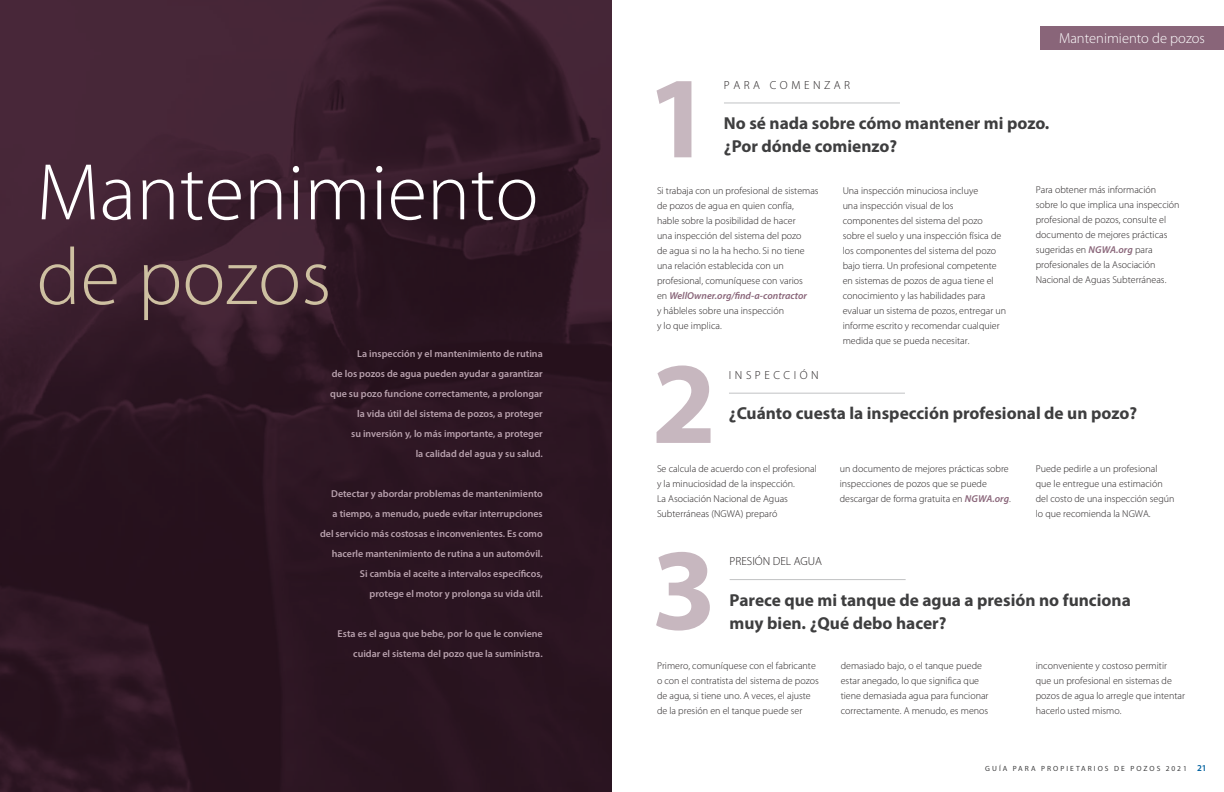
<style>
.page{position:relative;width:1224px;height:792px;background:#fff}
.page>*{position:absolute;margin:0;border:0;box-sizing:border-box;transform-origin:0 0}
.t1{font:700 117.1px "Myriad Pro";color:#c7b7bf}
.t2{font:300 81px/84.7px "Myriad Pro";color:#fff}
.t3{font:700 17.3px/23px "Myriad Pro";color:#3e3e3f}
.t4{font:300 14.5px "Myriad Pro";color:#fff}
.t5{font:300 11.7px "Myriad Pro";letter-spacing:.3em;color:#231f20}
.t6{font:300 11.7px "Myriad Pro";color:#231f20}
.t7{font:300 10px/15px "Myriad Pro";color:#231f20}
.t8{font:600 10px/20px "Myriad Pro";color:#b8a1ad;text-align:right}
.t9{font:7.5px "Myriad Pro";letter-spacing:.27em;color:#3e3e3f}
.s1{color:#cec0a1}
.s2{font-weight:600;font-style:italic;color:#896579}
.s3{font-weight:600;font-size:9px;color:#01619f}
</style>
<div class="page">
<img style="left:0;top:0;width:612px;height:792px">
<hr style="left:724px;top:103px;width:176px;height:1px;background:#c1c2c4">
<hr style="left:729px;top:393px;width:176px;height:1px;background:#c1c2c4">
<hr style="left:730px;top:579px;width:176px;height:1px;background:#c1c2c4">
<div style="left:1040px;top:27px;width:184px;height:23px;background:#896579"></div>
<p class="t2" style="left:37px;top:149px;width:503px">Mantenimiento <span class="s1">de pozos</span></p>
<p class="t8" style="left:330px;top:343px;width:214px">La inspección y el mantenimiento de rutina<br>de los pozos de agua pueden ayudar a garantizar que su pozo funcione correctamente, a prolongar la vida útil del sistema de pozos, a proteger<br>su inversión y, lo más importante, a proteger<br>la calidad del agua y su salud.</p>
<p class="t8" style="left:320px;top:483px;width:224px">Detectar y abordar problemas de mantenimiento<br>a tiempo, a menudo, puede evitar interrupciones del servicio más costosas e inconvenientes. Es como hacerle mantenimiento de rutina a un automóvil.<br>Si cambia el aceite a intervalos específicos,<br>protege el motor y prolonga su vida útil.</p>
<p class="t8" style="left:338px;top:623px;width:207px">Esta es el agua que bebe, por lo que le conviene cuidar el sistema del pozo que la suministra.</p>
<p class="t1" style="left:647px;top:42px;width:67px">1</p>
<p class="t4" style="left:1059px;top:29px;width:147px">Mantenimiento de pozos</p>
<p class="t5" style="left:724px;top:78px;width:128px">PARA COMENZAR</p>
<p class="t3" style="left:724px;top:111px;width:327px">No sé nada sobre cómo mantener mi pozo.</p>
<p class="t3" style="left:724px;top:134px;width:175px">¿Por dónde comienzo?</p>
<p class="t7" style="left:657px;top:183px;width:163px">Si trabaja con un profesional de sistemas de pozos de agua en quien confía, hable sobre la posibilidad de hacer<br>una inspección del sistema del pozo<br>de agua si no la ha hecho. Si no tiene una relación establecida con un profesional, comuníquese con varios<br>en <span class="s2">WellOwner.org/find-a-contractor<br></span>y hábleles sobre una inspección<br>y lo que implica.</p>
<p class="t7" style="left:843px;top:183px;width:165px">Una inspección minuciosa incluye<br>una inspección visual de los componentes del sistema del pozo sobre el suelo y una inspección física de los componentes del sistema del pozo bajo tierra. Un profesional competente en sistemas de pozos de agua tiene el conocimiento y las habilidades para evaluar un sistema de pozos, entregar un informe escrito y recomendar cualquier medida que se pueda necesitar.</p>
<p class="t7" style="left:1036px;top:182px;width:145px">Para obtener más información sobre lo que implica una inspección profesional de pozos, consulte el documento de mejores prácticas sugeridas en <span class="s2">NGWA.org</span> para profesionales de la Asociación<br>Nacional de Aguas Subterráneas.</p>
<p class="t1" style="left:652px;top:327px;width:67px">2</p>
<p class="t5" style="left:729px;top:368px;width:91px">INSPECCIÓN</p>
<p class="t3" style="left:729px;top:401px;width:410px">¿Cuánto cuesta la inspección profesional de un pozo?</p>
<p class="t7" style="left:657px;top:461px;width:161px">Se calcula de acuerdo con el profesional y la minuciosidad de la inspección.<br>La Asociación Nacional de Aguas Subterráneas (NGWA) preparó</p>
<p class="t7" style="left:840px;top:461px;width:173px">un documento de mejores prácticas sobre inspecciones de pozos que se puede descargar de forma gratuita en <span class="s2">NGWA.org</span>.</p>
<p class="t7" style="left:1036px;top:461px;width:140px">Puede pedirle a un profesional que le entregue una estimación del costo de una inspección según lo que recomienda la NGWA.</p>
<p class="t1" style="left:652px;top:513px;width:67px">3</p>
<p class="t6" style="left:730px;top:554px;width:94px">PRESIÓN DEL AGUA</p>
<p class="t3" style="left:730px;top:588px;width:403px">Parece que mi tanque de agua a presión no funciona muy bien. ¿Qué debo hacer?</p>
<p class="t7" style="left:657px;top:658px;width:163px">Primero, comuníquese con el fabricante o con el contratista del sistema de pozos de agua, si tiene uno. A veces, el ajuste de la presión en el tanque puede ser</p>
<p class="t7" style="left:841px;top:658px;width:149px">demasiado bajo, o el tanque puede estar anegado, lo que significa que tiene demasiada agua para funcionar correctamente. A menudo, es menos</p>
<p class="t7" style="left:1036px;top:658px;width:151px">inconveniente y costoso permitir que un profesional en sistemas de pozos de agua lo arregle que intentar hacerlo usted mismo.</p>
<p class="t9" style="left:985px;top:764px;width:223px">GUÍA PARA PROPIETARIOS DE POZOS 2021 <span class="s3">21</span></p>
</div>
